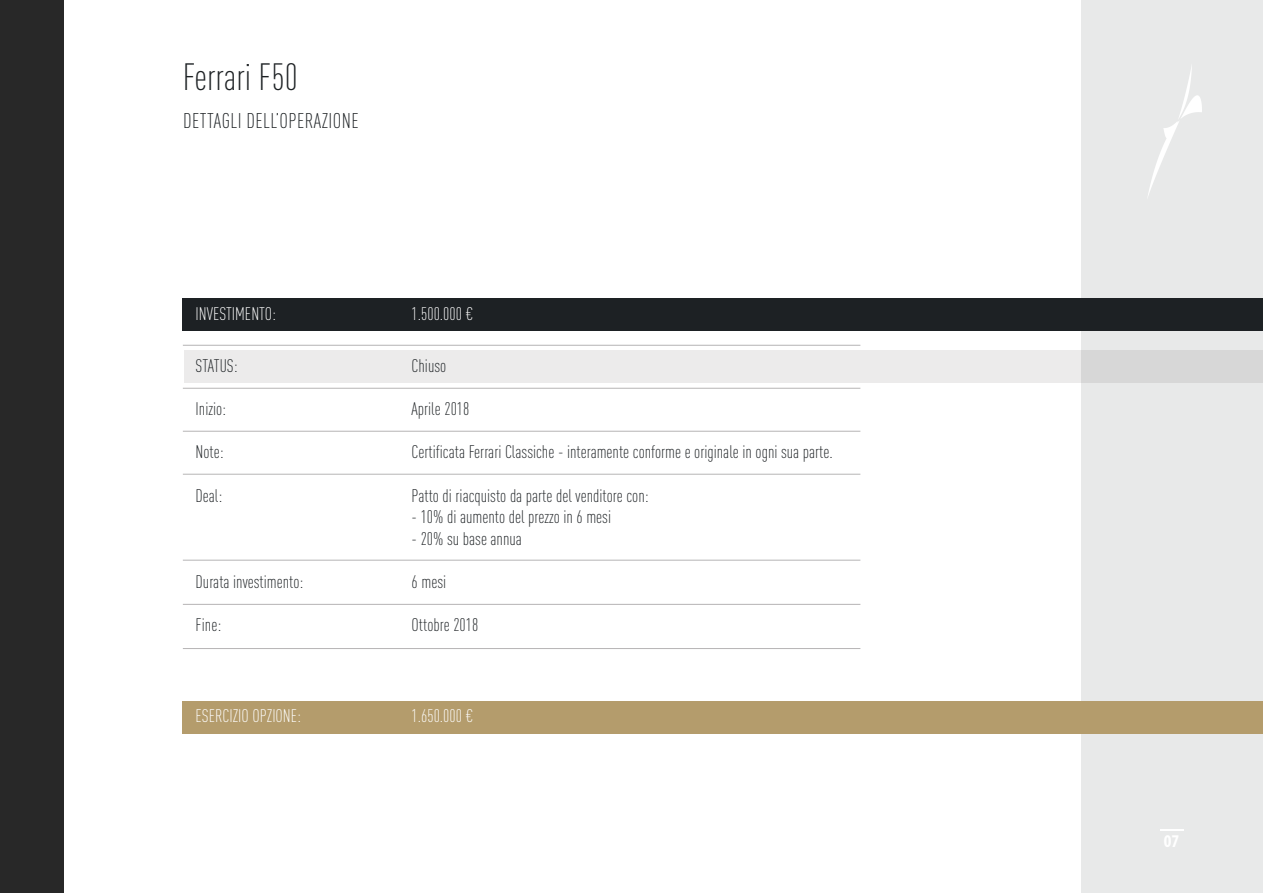
<style>
.page{position:relative;width:1263px;height:893px;background:#fff}
.page>*{position:absolute;margin:0;border:0;box-sizing:border-box;transform-origin:0 0}
.t1{font:300 condensed 37.5px "DIN Pro";color:#1d2124}
.t2{font:300 condensed 21px "DIN Pro";letter-spacing:.02em;color:#1d2124}
.t3{font:300 condensed 18px "DIN Pro";color:#1d2124}
.t4{font:300 condensed 18px "DIN Pro";color:#fff}
.t5{font:700 condensed 18px "Myriad Pro";color:#fff}
</style>
<div class="page">
<div style="left:0;top:0;width:64px;height:893px;background:#282828"></div>
<div style="left:1081px;top:0;width:182px;height:893px;background:#e8e9e9"></div>
<div style="left:183px;top:299px;width:1080px;height:32px;background:#1d2124"></div>
<hr style="left:1160px;top:829px;width:23px;height:2px;background:#fff">
<hr style="left:183px;top:345px;width:677px;height:1px;background:#231f20">
<hr style="left:183px;top:388px;width:677px;height:1px;background:#231f20">
<hr style="left:183px;top:431px;width:677px;height:1px;background:#231f20">
<hr style="left:183px;top:474px;width:677px;height:1px;background:#231f20">
<hr style="left:183px;top:560px;width:677px;height:1px;background:#231f20">
<hr style="left:183px;top:604px;width:677px;height:1px;background:#231f20">
<hr style="left:183px;top:648px;width:677px;height:1px;background:#231f20">
<div style="left:184px;top:350px;width:1079px;height:33px;background:linear-gradient(to right,#f1f0f0,#e0dfdf)"></div>
<img style="left:1148px;top:66px;width:53px;height:130px">
<div style="left:183px;top:701px;width:1080px;height:32px;background:#b49c6c"></div>
<p class="t1" style="left:183px;top:51px;width:116px">Ferrari F50</p>
<p class="t2" style="left:183px;top:105px;width:177px">DETTAGLI DELL’OPERAZIONE</p>
<p class="t4" style="left:196px;top:301px;width:82px">INVESTIMENTO:</p>
<p class="t4" style="left:412px;top:301px;width:63px">1.500.000 €</p>
<p class="t3" style="left:196px;top:353px;width:43px">STATUS:</p>
<p class="t3" style="left:412px;top:353px;width:36px">Chiuso</p>
<p class="t3" style="left:196px;top:396px;width:32px">Inizio:</p>
<p class="t3" style="left:412px;top:396px;width:59px">Aprile 2018</p>
<p class="t3" style="left:196px;top:439px;width:30px">Note:</p>
<p class="t3" style="left:412px;top:439px;width:423px">Certificata Ferrari Classiche - interamente conforme e originale in ogni sua parte.</p>
<p class="t3" style="left:196px;top:483px;width:28px">Deal:</p>
<p class="t3" style="left:412px;top:483px;width:239px">Patto di riacquisto da parte del venditore con:</p>
<p class="t3" style="left:412px;top:504px;width:201px">- 10% di aumento del prezzo in 6 mesi</p>
<p class="t3" style="left:412px;top:526px;width:112px">- 20% su base annua</p>
<p class="t3" style="left:196px;top:569px;width:109px">Durata investimento:</p>
<p class="t3" style="left:412px;top:569px;width:36px">6 mesi</p>
<p class="t3" style="left:196px;top:612px;width:27px">Fine:</p>
<p class="t3" style="left:412px;top:612px;width:68px">Ottobre 2018</p>
<p class="t4" style="left:196px;top:703px;width:107px">ESERCIZIO OPZIONE:</p>
<p class="t4" style="left:412px;top:703px;width:63px">1.650.000 €</p>
<p class="t5" style="left:1164px;top:830px;width:17px">07</p>
</div>
